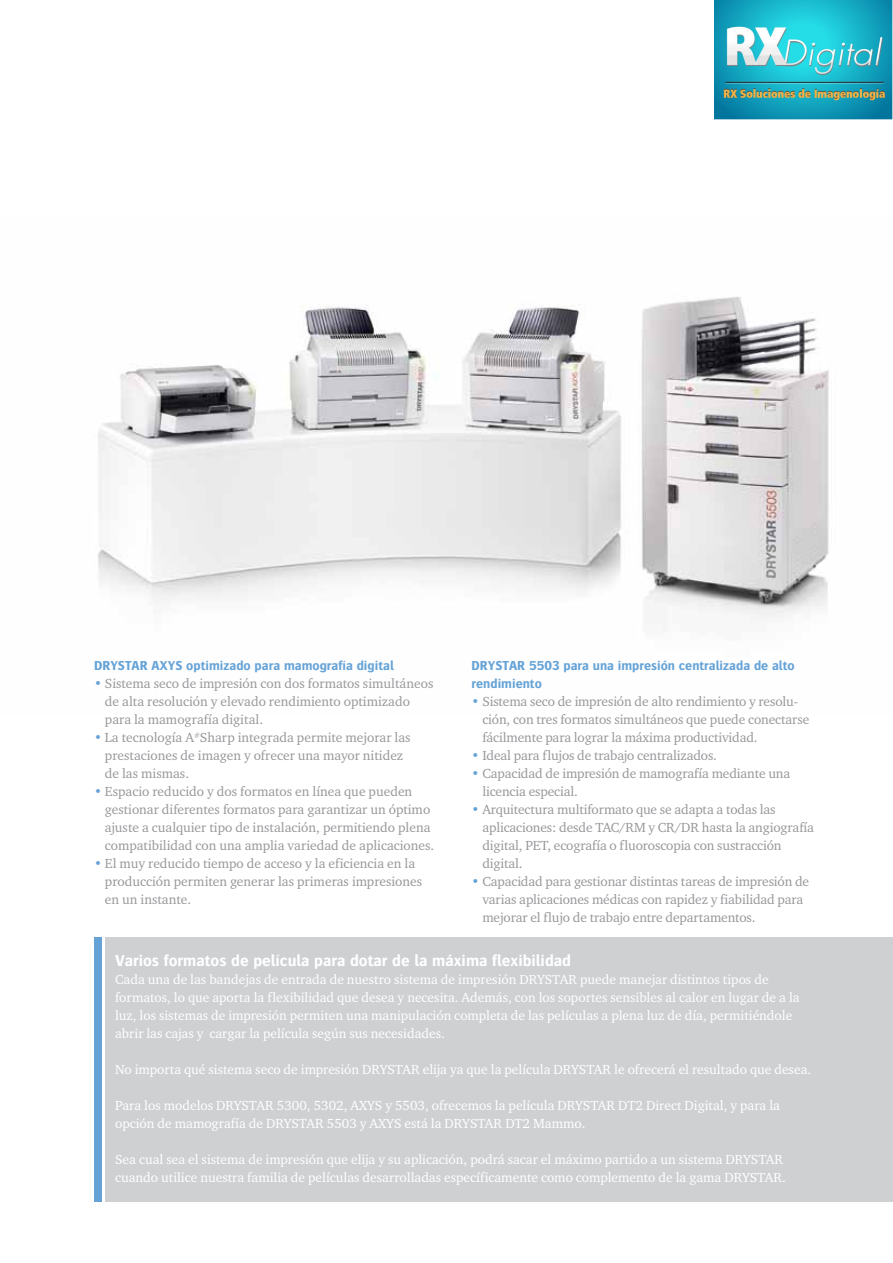
<style>
.page{position:relative;width:893px;height:1263px;background:#fff}
.page>*{position:absolute;margin:0;border:0;box-sizing:border-box;transform-origin:0 0}
.t1{font:700 16.5px "Bosis For Agfa";color:#fff}
.t2{font:13.5px/18px "Charter ITC For Agfa";letter-spacing:-.01em;color:#98989c}
.t3{font:13.5px/18px "Charter ITC For Agfa";color:#fff}
.t4{font:700 13.5px/18px "Bosis For Agfa";color:#65a3d7}
.s1{color:#65a3d7}
</style>
<div class="page">
<img style="left:98px;top:296px;width:731px;height:322px">
<div style="left:105px;top:937px;width:788px;height:265px;background:#ced0d2"></div>
<div style="left:95px;top:937px;width:7px;height:265px;background:#65a3d7"></div>
<img style="left:714px;top:0;width:179px;height:119px">
<p class="t4" style="left:472px;top:656px;width:325px">DRYSTAR 5503 para una impresión centralizada de alto rendimiento</p>
<p class="t2" style="left:482px;top:692px;width:328px;text-indent:-11px"><span class="s1">•</span> Sistema seco de impresión de alto rendimiento y resolu&shy;ción, con tres formatos simultáneos que puede conectarse fácilmente para lograr la máxima productividad.</p>
<p class="t2" style="left:472px;top:746px;width:247px"><span class="s1">•</span> Ideal para flujos de trabajo centralizados.</p>
<p class="t2" style="left:482px;top:764px;width:309px;text-indent:-11px"><span class="s1">•</span> Capacidad de impresión de mamografía mediante una licencia especial.</p>
<p class="t2" style="left:482px;top:800px;width:333px;text-indent:-11px"><span class="s1">•</span> Arquitectura multiformato que se adapta a todas las aplicaciones: desde TAC/RM y CR/DR hasta la angiografía digital, PET, ecografía o fluoroscopia con sustracción digital.</p>
<p class="t2" style="left:482px;top:872px;width:328px;text-indent:-11px"><span class="s1">•</span> Capacidad para gestionar distintas tareas de impresión de varias aplicaciones médicas con rapidez y fiabilidad para mejorar el flujo de trabajo entre departamentos.</p>
<p class="t1" style="left:115px;top:951px;width:457px">Varios formatos de película para dotar de la máxima flexibilidad</p>
<p class="t3" style="left:115px;top:970px;width:686px">Cada una de las bandejas de entrada de nuestro sistema de impresión DRYSTAR puede manejar distintos tipos de formatos, lo que aporta la flexibilidad que desea y necesita. Además, con los soportes sensibles al calor en lugar de a la luz, los sistemas de impresión permiten una manipulación completa de las películas a plena luz de día, permitiéndole abrir las cajas y cargar la película según sus necesidades.</p>
<p class="t3" style="left:115px;top:1060px;width:698px">No importa qué sistema seco de impresión DRYSTAR elija ya que la película DRYSTAR le ofrecerá el resultado que desea.</p>
<p class="t3" style="left:115px;top:1096px;width:666px">Para los modelos DRYSTAR 5300, 5302, AXYS y 5503, ofrecemos la película DRYSTAR DT2 Direct Digital, y para la opción de mamografía de DRYSTAR 5503 y AXYS está la DRYSTAR DT2 Mammo.</p>
<p class="t3" style="left:115px;top:1150px;width:672px">Sea cual sea el sistema de impresión que elija y su aplicación, podrá sacar el máximo partido a un sistema DRYSTAR cuando utilice nuestra familia de películas desarrolladas específicamente como complemento de la gama DRYSTAR.</p>
<p class="t4" style="left:94px;top:656px;width:301px">DRYSTAR AXYS optimizado para mamografía digital</p>
<p class="t2" style="left:105px;top:674px;width:330px;text-indent:-11px"><span class="s1">•</span> Sistema seco de impresión con dos formatos simultáneos de alta resolución y elevado rendimiento optimizado para la mamografía digital.</p>
<p class="t2" style="left:105px;top:728px;width:307px;text-indent:-11px"><span class="s1">•</span> La tecnología A<sup>#</sup>Sharp integrada permite mejorar las prestaciones de imagen y ofrecer una mayor nitidez de las mismas.</p>
<p class="t2" style="left:105px;top:782px;width:331px;text-indent:-11px"><span class="s1">•</span> Espacio reducido y dos formatos en línea que pueden gestionar diferentes formatos para garantizar un óptimo ajuste a cualquier tipo de instalación, permitiendo plena compatibilidad con una amplia variedad de aplicaciones.</p>
<p class="t2" style="left:105px;top:854px;width:319px;text-indent:-11px"><span class="s1">•</span> El muy reducido tiempo de acceso y la eficiencia en la producción permiten generar las primeras impresiones en un instante.</p>
</div>
